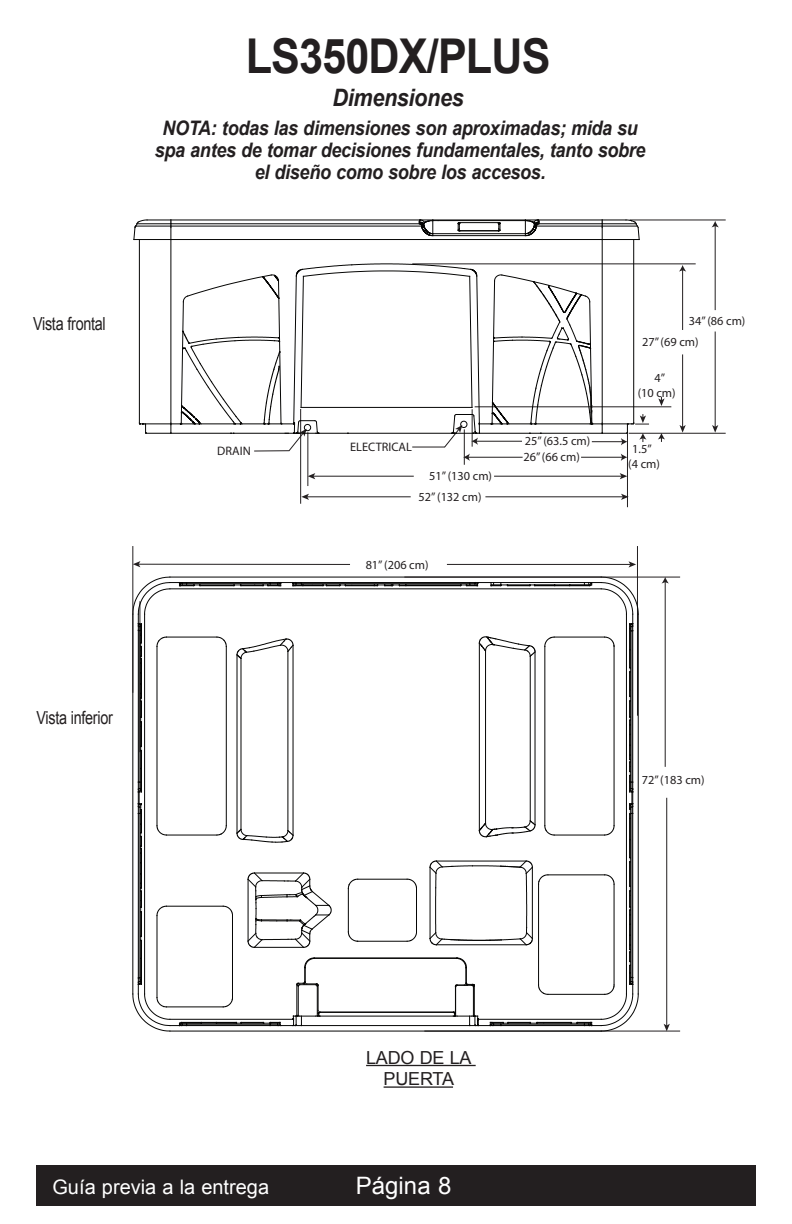
<style>
.page{position:relative;width:792px;height:1224px;background:#fff}
.page>*{position:absolute;margin:0;border:0;box-sizing:border-box;transform-origin:0 0}
.Head{font:700 48px "Arial";letter-spacing:-.02em;color:#231f20;scale:.9 1}
.t1{font:24px "Arial";color:#fff}
.Black_subhead{font:italic 700 24px "Arial";letter-spacing:-.015em;color:#231f20;scale:.9 1}
.Black_subhead-2{font:italic 700 20px/22px "Arial";letter-spacing:-.015em;color:#231f20;text-align:center;scale:.9 1}
.t2{font:20px "Arial";color:#fff}
.t3{font:18.4px "Myriad Pro";color:#231f20}
.Body{font:18px "Arial";letter-spacing:-.02em;color:#231f20;scale:.8 1}
.Body-2{font:18px/21.6px "Arial";letter-spacing:-.02em;color:#231f20;text-align:center}
.t4{font:12.4px/14.8px "Myriad Pro";color:#231f20;text-align:center}
</style>
<div class="page">
<div style="left:36px;top:1165px;width:720px;height:41px;background:#231f20"></div>
<hr style="left:366px;top:1065px;width:110px;height:1px;background:#231f20">
<hr style="left:384px;top:1086px;width:69px;height:2px;background:#231f20">
<hr style="left:300px;top:409px;width:1px;height:95px;background:#231f20">
<hr style="left:627px;top:434px;width:1px;height:73px;background:#231f20">
<hr style="left:464px;top:429px;width:1px;height:36px;background:#231f20">
<hr style="left:307px;top:432px;width:1px;height:54px;background:#231f20">
<hr style="left:629px;top:433px;width:97px;height:1px;background:#231f20">
<hr style="left:475px;top:406px;width:196px;height:1px;background:#231f20">
<hr style="left:630px;top:220px;width:96px;height:1px;background:#231f20">
<hr style="left:637px;top:546px;width:1px;height:170px;background:#231f20">
<hr style="left:424px;top:1031px;width:256px;height:1px;background:#231f20">
<hr style="left:682px;top:354px;width:1px;height:73px;background:#231f20">
<svg style="left:679px;top:425px;width:7px;height:8px"></svg>
<hr style="left:682px;top:270px;width:1px;height:60px;background:#231f20">
<svg style="left:679px;top:265px;width:7px;height:7px"></svg>
<hr style="left:715px;top:226px;width:1px;height:84px;background:#231f20">
<svg style="left:712px;top:221px;width:7px;height:6px"></svg>
<hr style="left:715px;top:332px;width:1px;height:95px;background:#231f20">
<svg style="left:712px;top:425px;width:6px;height:8px"></svg>
<hr style="left:313px;top:476px;width:101px;height:1px;background:#231f20">
<svg style="left:308px;top:473px;width:7px;height:6px"></svg>
<hr style="left:494px;top:476px;width:128px;height:1px;background:#231f20">
<svg style="left:620px;top:473px;width:7px;height:6px"></svg>
<hr style="left:307px;top:496px;width:104px;height:1px;background:#231f20">
<svg style="left:301px;top:494px;width:8px;height:6px"></svg>
<hr style="left:485px;top:496px;width:138px;height:1px;background:#231f20">
<svg style="left:621px;top:494px;width:8px;height:6px"></svg>
<hr style="left:138px;top:564px;width:212px;height:1px;background:#231f20">
<svg style="left:133px;top:561px;width:7px;height:6px"></svg>
<hr style="left:447px;top:564px;width:184px;height:1px;background:#231f20">
<svg style="left:629px;top:561px;width:7px;height:7px"></svg>
<hr style="left:665px;top:582px;width:1px;height:185px;background:#231f20">
<svg style="left:662px;top:578px;width:7px;height:5px"></svg>
<hr style="left:666px;top:798px;width:1px;height:228px;background:#231f20">
<svg style="left:664px;top:1024px;width:6px;height:7px"></svg>
<hr style="left:412px;top:263px;width:284px;height:1px;background:#231f20">
<svg style="left:658px;top:397px;width:7px;height:9px"></svg>
<svg style="left:658px;top:433px;width:7px;height:9px"></svg>
<hr style="left:602px;top:240px;width:1px;height:183px;background:#050504">
<hr style="left:171px;top:240px;width:1px;height:183px;background:#050504">
<hr style="left:433px;top:233px;width:92px;height:1px;background:#050504">
<hr style="left:460px;top:230px;width:38px;height:1px;background:#050504">
<hr style="left:301px;top:582px;width:169px;height:1px;background:#050504">
<hr style="left:301px;top:1025px;width:169px;height:1px;background:#050504">
<hr style="left:170px;top:588px;width:431px;height:1px;background:#050504">
<hr style="left:320px;top:1016px;width:133px;height:1px;background:#050504">
<hr style="left:170px;top:1031px;width:431px;height:1px;background:#050504">
<hr style="left:320px;top:1012px;width:134px;height:1px;background:#050504">
<hr style="left:315px;top:958px;width:142px;height:1px;background:#050504">
<hr style="left:301px;top:583px;width:169px;height:1px;background:#050504">
<hr style="left:406px;top:585px;width:55px;height:1px;background:#050504">
<svg style="left:429px;top:576px;width:210px;height:456px"></svg>
<svg style="left:132px;top:576px;width:285px;height:456px"></svg>
<hr style="left:433px;top:220px;width:92px;height:1px;background:#050504">
<hr style="left:538px;top:220px;width:64px;height:1px;background:#050504">
<hr style="left:171px;top:220px;width:249px;height:1px;background:#050504">
<hr style="left:171px;top:239px;width:431px;height:1px;background:#050504">
<hr style="left:633px;top:240px;width:1px;height:183px;background:#050504">
<hr style="left:139px;top:240px;width:1px;height:183px;background:#050504">
<hr style="left:460px;top:222px;width:38px;height:1px;background:#050504">
<svg style="left:497px;top:222px;width:4px;height:10px"></svg>
<svg style="left:457px;top:222px;width:4px;height:10px"></svg>
<hr style="left:171px;top:226px;width:251px;height:1px;background:#050504">
<hr style="left:536px;top:226px;width:66px;height:1px;background:#050504">
<hr style="left:539px;top:223px;width:63px;height:1px;background:#050504">
<svg style="left:525px;top:219px;width:15px;height:18px"></svg>
<hr style="left:171px;top:223px;width:248px;height:1px;background:#050504">
<svg style="left:418px;top:219px;width:20px;height:17px"></svg>
<svg style="left:133px;top:219px;width:39px;height:21px"></svg>
<svg style="left:602px;top:219px;width:38px;height:21px"></svg>
<hr style="left:433px;top:235px;width:92px;height:1px;background:#050504">
<svg style="left:139px;top:263px;width:510px;height:198px"></svg>
<hr style="left:132px;top:546px;width:1px;height:147px;background:#231f20">
<hr style="left:404px;top:577px;width:276px;height:1px;background:#231f20">
<p class="Head" style="left:246px;top:24px;width:340px">LS350DX/PLUS</p>
<p class="Black_subhead" style="left:333px;top:82px;width:147px">Dimensiones</p>
<p class="Black_subhead-2" style="left:155px;top:118px;width:547px">NOTA: todas las dimensiones son aproximadas; mida su spa antes de tomar decisiones fundamentales, tanto sobre el diseño como sobre los accesos.</p>
<p class="t3" style="left:345px;top:49px;width:74px">LS350 DX</p>
<p class="Body" style="left:33px;top:312px;width:92px">Vista frontal</p>
<p class="t4" style="left:217px;top:443px;width:35px">DRAIN</p>
<p class="t4" style="left:350px;top:439px;width:63px">ELECTRICAL</p>
<p class="t4" style="left:419px;top:465px;width:75px;line-height:21px;text-align:left;text-indent:11px">51” (130 cm)<br>52” (132 cm)</p>
<p class="t4" style="left:366px;top:558px;width:64px">81” (206 cm)</p>
<p class="t4" style="left:525px;top:433px;width:67px">25” (63.5 cm)</p>
<p class="t4" style="left:523px;top:450px;width:58px">26” (66 cm)</p>
<p class="t4" style="left:689px;top:313px;width:58px">34” (86 cm)</p>
<p class="t4" style="left:642px;top:334px;width:58px">27” (69 cm)</p>
<p class="t4" style="left:638px;top:370px;width:40px">4”<br>(10 cm)</p>
<p class="t4" style="left:628px;top:442px;width:33px">1.5” (4 cm)</p>
<p class="Body" style="left:36px;top:705px;width:97px">Vista inferior</p>
<p class="t4" style="left:642px;top:772px;width:64px">72” (183 cm)</p>
<p class="Body-2" style="left:366px;top:1047px;width:107px">LADO DE LA<br>PUERTA</p>
<p class="t2" style="left:52px;top:1174px;width:218px">Guía previa a la entrega</p>
<p class="t1" style="left:356px;top:1170px;width:97px">Página 8</p>
<p class="t1" style="left:353px;top:1170px;width:96px">Página x</p>
<p class="t1" style="left:52px;top:1170px;width:13px">x</p>
</div>
